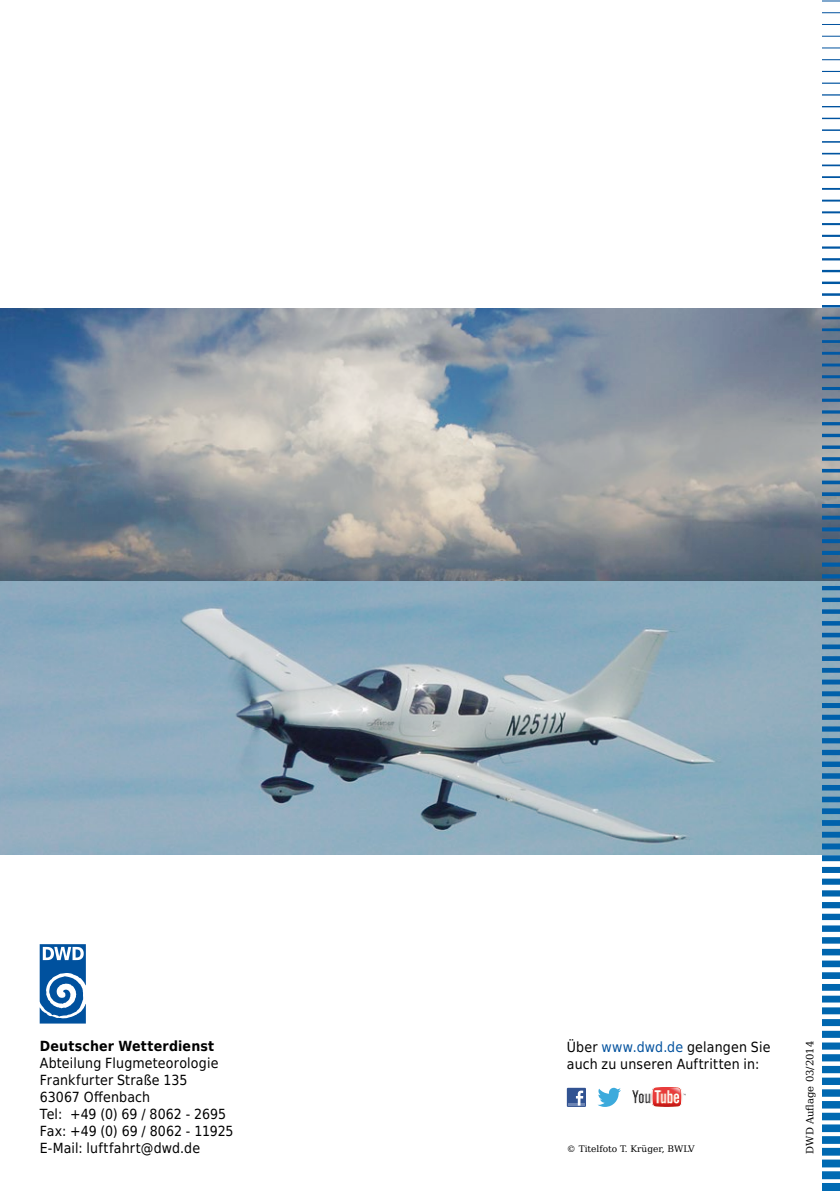
<style>
.page{position:relative;width:840px;height:1191px;background:#fff}
.page>*{position:absolute;margin:0;border:0;box-sizing:border-box;transform-origin:0 0}
.t1{font:14px/17px "DejaVu Sans Condensed";letter-spacing:.01em;color:#000}
.t2{font:700 14px "DejaVu Sans Condensed";letter-spacing:.015em;color:#000}
.t3{font:10px "DejaVu Serif";color:#000}
.t4{font:9px "DejaVu Serif";color:#000}
.s1{color:#00519e}
</style>
<div class="page">
<div style="left:0;top:580px;width:839px;height:276px;background:#fff;opacity:.22"></div>
<div style="left:0;top:307px;width:839px;height:276px;background:#fff;opacity:.25"></div>
<svg style="left:822px;top:1px;width:17px;height:1px"></svg>
<svg style="left:822px;top:12px;width:17px;height:1px"></svg>
<svg style="left:822px;top:24px;width:17px;height:1px"></svg>
<svg style="left:822px;top:36px;width:17px;height:1px"></svg>
<svg style="left:822px;top:47px;width:17px;height:1px"></svg>
<svg style="left:822px;top:59px;width:17px;height:1px"></svg>
<svg style="left:822px;top:71px;width:17px;height:1px"></svg>
<svg style="left:822px;top:83px;width:17px;height:1px"></svg>
<svg style="left:822px;top:94px;width:17px;height:2px"></svg>
<svg style="left:822px;top:106px;width:17px;height:1px"></svg>
<svg style="left:822px;top:118px;width:17px;height:1px"></svg>
<svg style="left:822px;top:129px;width:17px;height:2px"></svg>
<svg style="left:822px;top:141px;width:17px;height:2px"></svg>
<svg style="left:822px;top:153px;width:17px;height:1px"></svg>
<svg style="left:822px;top:164px;width:17px;height:2px"></svg>
<svg style="left:822px;top:176px;width:17px;height:2px"></svg>
<svg style="left:822px;top:188px;width:17px;height:2px"></svg>
<svg style="left:822px;top:200px;width:17px;height:2px"></svg>
<svg style="left:822px;top:211px;width:17px;height:2px"></svg>
<svg style="left:822px;top:223px;width:17px;height:2px"></svg>
<svg style="left:822px;top:235px;width:17px;height:2px"></svg>
<hr style="left:822px;top:246px;width:17px;height:3px;background:#0056a2">
<svg style="left:822px;top:258px;width:17px;height:2px"></svg>
<svg style="left:822px;top:270px;width:17px;height:2px"></svg>
<hr style="left:822px;top:281px;width:17px;height:3px;background:#0057a2">
<hr style="left:822px;top:293px;width:17px;height:3px;background:#0057a3">
<svg style="left:822px;top:305px;width:17px;height:2px"></svg>
<svg style="left:822px;top:317px;width:17px;height:2px"></svg>
<hr style="left:822px;top:328px;width:17px;height:3px;background:#0058a3">
<hr style="left:822px;top:340px;width:17px;height:3px;background:#0058a3">
<hr style="left:822px;top:352px;width:17px;height:3px;background:#0058a4">
<hr style="left:822px;top:363px;width:17px;height:3px;background:#0058a4">
<hr style="left:822px;top:375px;width:17px;height:3px;background:#0059a4">
<hr style="left:822px;top:387px;width:17px;height:3px;background:#0059a4">
<hr style="left:822px;top:399px;width:17px;height:3px;background:#0059a4">
<hr style="left:822px;top:410px;width:17px;height:3px;background:#005aa5">
<hr style="left:822px;top:422px;width:17px;height:3px;background:#005aa5">
<hr style="left:822px;top:434px;width:17px;height:3px;background:#005aa5">
<svg style="left:822px;top:445px;width:17px;height:4px"></svg>
<svg style="left:822px;top:457px;width:17px;height:4px"></svg>
<hr style="left:822px;top:469px;width:17px;height:3px;background:#005ba6">
<svg style="left:822px;top:480px;width:17px;height:4px"></svg>
<svg style="left:822px;top:492px;width:17px;height:4px"></svg>
<svg style="left:822px;top:504px;width:17px;height:4px"></svg>
<hr style="left:822px;top:516px;width:17px;height:3px;background:#005ca7">
<svg style="left:822px;top:527px;width:17px;height:4px"></svg>
<hr style="left:822px;top:539px;width:17px;height:4px;background:#005ca7">
<hr style="left:822px;top:551px;width:17px;height:4px;background:#005da7">
<div style="left:822px;top:562px;width:17px;height:5px;background:#005da8"></div>
<svg style="left:822px;top:574px;width:17px;height:4px"></svg>
<hr style="left:822px;top:586px;width:17px;height:4px;background:#005da8">
<div style="left:822px;top:597px;width:17px;height:5px;background:#005ea8"></div>
<div style="left:822px;top:609px;width:17px;height:5px;background:#005ea8"></div>
<hr style="left:822px;top:621px;width:17px;height:4px;background:#005ea9">
<hr style="left:822px;top:633px;width:17px;height:4px;background:#005ea9">
<div style="left:822px;top:644px;width:17px;height:5px;background:#005fa9"></div>
<div style="left:822px;top:656px;width:17px;height:5px;background:#005fa9"></div>
<hr style="left:822px;top:668px;width:17px;height:4px;background:#005fa9">
<div style="left:822px;top:679px;width:17px;height:5px;background:#005faa"></div>
<div style="left:822px;top:691px;width:17px;height:5px;background:#0060aa"></div>
<div style="left:822px;top:703px;width:17px;height:5px;background:#0060aa"></div>
<div style="left:822px;top:714px;width:17px;height:6px;background:#0060aa"></div>
<div style="left:822px;top:726px;width:17px;height:5px;background:#0060ab"></div>
<div style="left:822px;top:738px;width:17px;height:5px;background:#0061ab"></div>
<div style="left:822px;top:750px;width:17px;height:5px;background:#0061ab"></div>
<div style="left:822px;top:761px;width:17px;height:6px;background:#0061ab"></div>
<div style="left:822px;top:773px;width:17px;height:5px;background:#0061ab"></div>
<div style="left:822px;top:785px;width:17px;height:5px;background:#0062ac"></div>
<div style="left:822px;top:796px;width:17px;height:6px;background:#0062ac"></div>
<div style="left:822px;top:808px;width:17px;height:6px;background:#0062ac"></div>
<div style="left:822px;top:820px;width:17px;height:6px;background:#0062ac"></div>
<div style="left:822px;top:831px;width:17px;height:6px;background:#0063ac"></div>
<div style="left:822px;top:843px;width:17px;height:6px;background:#0063ad"></div>
<div style="left:822px;top:855px;width:17px;height:6px;background:#0063ad"></div>
<div style="left:822px;top:867px;width:17px;height:6px;background:#0063ad"></div>
<div style="left:822px;top:878px;width:17px;height:6px;background:#0064ad"></div>
<div style="left:822px;top:890px;width:17px;height:6px;background:#0064ad"></div>
<div style="left:822px;top:902px;width:17px;height:6px;background:#0064ae"></div>
<div style="left:822px;top:913px;width:17px;height:7px;background:#0064ae"></div>
<div style="left:822px;top:925px;width:17px;height:7px;background:#0064ae"></div>
<div style="left:822px;top:937px;width:17px;height:6px;background:#0065ae"></div>
<div style="left:822px;top:949px;width:17px;height:6px;background:#0065ae"></div>
<div style="left:822px;top:960px;width:17px;height:7px;background:#0065af"></div>
<div style="left:822px;top:972px;width:17px;height:7px;background:#0065af"></div>
<div style="left:822px;top:984px;width:17px;height:6px;background:#0066af"></div>
<div style="left:822px;top:995px;width:17px;height:7px;background:#0066af"></div>
<div style="left:822px;top:1007px;width:17px;height:7px;background:#0066af"></div>
<div style="left:822px;top:1019px;width:17px;height:7px;background:#0067b0"></div>
<div style="left:822px;top:1030px;width:17px;height:7px;background:#0067b0"></div>
<div style="left:822px;top:1042px;width:17px;height:7px;background:#0067b0"></div>
<div style="left:822px;top:1054px;width:17px;height:7px;background:#0067b0"></div>
<div style="left:822px;top:1066px;width:17px;height:7px;background:#0068b0"></div>
<div style="left:822px;top:1077px;width:17px;height:8px;background:#0068b1"></div>
<div style="left:822px;top:1089px;width:17px;height:7px;background:#0068b1"></div>
<div style="left:822px;top:1101px;width:17px;height:7px;background:#0068b1"></div>
<div style="left:822px;top:1112px;width:17px;height:8px;background:#0069b1"></div>
<div style="left:822px;top:1124px;width:17px;height:8px;background:#0069b2"></div>
<div style="left:822px;top:1136px;width:17px;height:7px;background:#0069b2"></div>
<div style="left:822px;top:1147px;width:17px;height:8px;background:#0069b2"></div>
<div style="left:822px;top:1159px;width:17px;height:8px;background:#006ab2"></div>
<div style="left:822px;top:1171px;width:17px;height:8px;background:#006ab3"></div>
<div style="left:822px;top:1183px;width:17px;height:8px;background:#006ab3"></div>
<svg style="left:40px;top:944px;width:46px;height:79px"></svg>
<img style="left:632px;top:1087px;width:52px;height:19px">
<div style="left:566px;top:1087px;width:19px;height:20px;background:#325392"></div>
<hr style="left:568px;top:1102px;width:16px;height:3px;background:#6d85b4">
<svg style="left:575px;top:1090px;width:8px;height:15px"></svg>
<svg style="left:597px;top:1087px;width:23px;height:20px"></svg>
<p class="t2" style="left:40px;top:1034px;width:176px">Deutscher Wetterdienst</p>
<p class="t1" style="left:40px;top:1054px;width:195px">Abteilung Flugmeteorologie<br>Frankfurter Straße 135<br>63067 Offenbach<br>Tel: +49 (0) 69 / 8062 - 2695<br>Fax: +49 (0) 69 / 8062 - 11925<br>E-Mail: luftfahrt@dwd.de</p>
<p class="t1" style="left:566px;top:1038px;width:205px">Über <span class="s1">www.dwd.de</span> gelangen Sie auch zu unseren Auftritten in:</p>
<p class="t4" style="left:566px;top:1141px;width:129px">© Titelfoto T. Krüger, BWLV</p>
<p class="t3" style="left:802px;top:1153px;width:114px;rotate:-90deg">DWD Auflage 03/2014</p>
</div>
